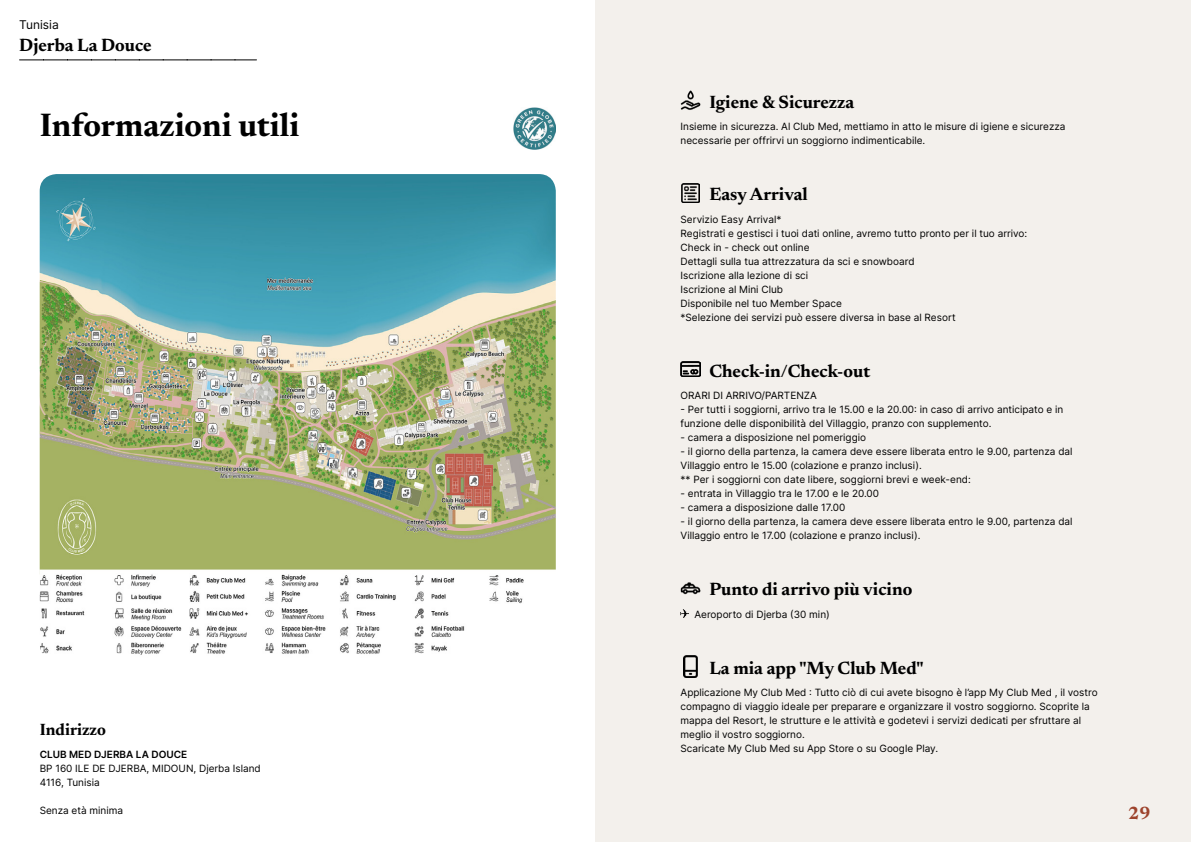
<style>
.page{position:relative;width:1191px;height:842px;background:#fff}
.page>*{position:absolute;margin:0;border:0;box-sizing:border-box;transform-origin:0 0}
.t1{font:700 33px "Newsreader 24 pt";color:#000}
.t2{font:700 18px "Newsreader 24 pt";color:#000}
.t3{font:700 18px "Newsreader 24 pt";color:#9d432c}
.t4{font:700 16.5px "Newsreader 24 pt";color:#000}
.t5{font:12px "Inter";color:#000}
.t6{font:10px/14px "Inter";color:#000}
.t7{font:600 10px "Inter";color:#000}
</style>
<div class="page">
<div style="left:595px;top:0;width:596px;height:842px;background:#f3f0ec"></div>
<img style="left:40px;top:174px;width:516px;height:481px">
<svg style="left:20px;top:60px;width:236px;height:1px"></svg>
<img style="left:513px;top:107px;width:43px;height:43px">
<img style="left:680px;top:90px;width:20px;height:20px">
<img style="left:681px;top:183px;width:18px;height:20px">
<img style="left:680px;top:362px;width:20px;height:15px">
<img style="left:680px;top:582px;width:20px;height:13px">
<svg style="left:680px;top:609px;width:9px;height:9px"></svg>
<img style="left:684px;top:656px;width:13px;height:21px">
<p class="t5" style="left:19px;top:15px;width:41px">Tunisia</p>
<h2 class="t2" style="left:19px;top:32px;width:134px">Djerba La Douce</h2>
<h1 class="t1" style="left:40px;top:101px;width:261px">Informazioni utili</h1>
<h3 class="t4" style="left:40px;top:718px;width:68px">Indirizzo</h3>
<p class="t7" style="left:40px;top:747px;width:149px">CLUB MED DJERBA LA DOUCE</p>
<p class="t6" style="left:40px;top:761px;width:223px">BP 160 ILE DE DJERBA, MIDOUN, Djerba Island<br>4116, Tunisia</p>
<p class="t6" style="left:40px;top:803px;width:85px">Senza età minima</p>
<h2 class="t2" style="left:709px;top:89px;width:146px">Igiene &amp; Sicurezza</h2>
<p class="t6" style="left:680px;top:119px;width:386px">Insieme in sicurezza. Al Club Med, mettiamo in atto le misure di igiene e sicurezza necessarie per offrirvi un soggiorno indimenticabile.</p>
<h2 class="t2" style="left:709px;top:181px;width:100px">Easy Arrival</h2>
<p class="t6" style="left:680px;top:212px;width:348px">Servizio Easy Arrival*<br>Registrati e gestisci i tuoi dati online, avremo tutto pronto per il tuo arrivo:<br>Check in - check out online<br>Dettagli sulla tua attrezzatura da sci e snowboard<br>Iscrizione alla lezione di sci<br>Iscrizione al Mini Club<br>Disponibile nel tuo Member Space<br>*Selezione dei servizi può essere diversa in base al Resort</p>
<h2 class="t2" style="left:709px;top:358px;width:162px">Check-in/Check-out</h2>
<p class="t6" style="left:680px;top:388px;width:138px">ORARI DI ARRIVO/PARTENZA</p>
<p class="t6" style="left:680px;top:402px;width:384px">- Per tutti i soggiorni, arrivo tra le 15.00 e la 20.00: in caso di arrivo anticipato e in funzione delle disponibilità del Villaggio, pranzo con supplemento.</p>
<p class="t6" style="left:680px;top:430px;width:187px">- camera a disposizione nel pomeriggio</p>
<p class="t6" style="left:680px;top:444px;width:393px">- il giorno della partenza, la camera deve essere liberata entro le 9.00, partenza dal<br>Villaggio entro le 15.00 (colazione e pranzo inclusi).<br>** Per i soggiorni con date libere, soggiorni brevi e week-end:</p>
<p class="t6" style="left:680px;top:486px;width:200px">- entrata in Villaggio tra le 17.00 e le 20.00</p>
<p class="t6" style="left:680px;top:500px;width:166px">- camera a disposizione dalle 17.00</p>
<p class="t6" style="left:680px;top:514px;width:393px">- il giorno della partenza, la camera deve essere liberata entro le 9.00, partenza dal<br>Villaggio entro le 17.00 (colazione e pranzo inclusi).</p>
<h2 class="t2" style="left:709px;top:576px;width:204px">Punto di arrivo più vicino</h2>
<p class="t6" style="left:694px;top:607px;width:137px">Aeroporto di Djerba (30 min)</p>
<h2 class="t2" style="left:709px;top:655px;width:216px">La mia app "My Club Med"</h2>
<p class="t6" style="left:680px;top:685px;width:418px">Applicazione My Club Med : Tutto ciò di cui avete bisogno è l’app My Club Med , il vostro compagno di viaggio ideale per preparare e organizzare il vostro soggiorno. Scoprite la mappa del Resort, le strutture e le attività e godetevi i servizi dedicati per sfruttare al meglio il vostro soggiorno.<br>Scaricate My Club Med su App Store o su Google Play.</p>
<h2 class="t3" style="left:1128px;top:800px;width:24px">29</h2>
</div>
